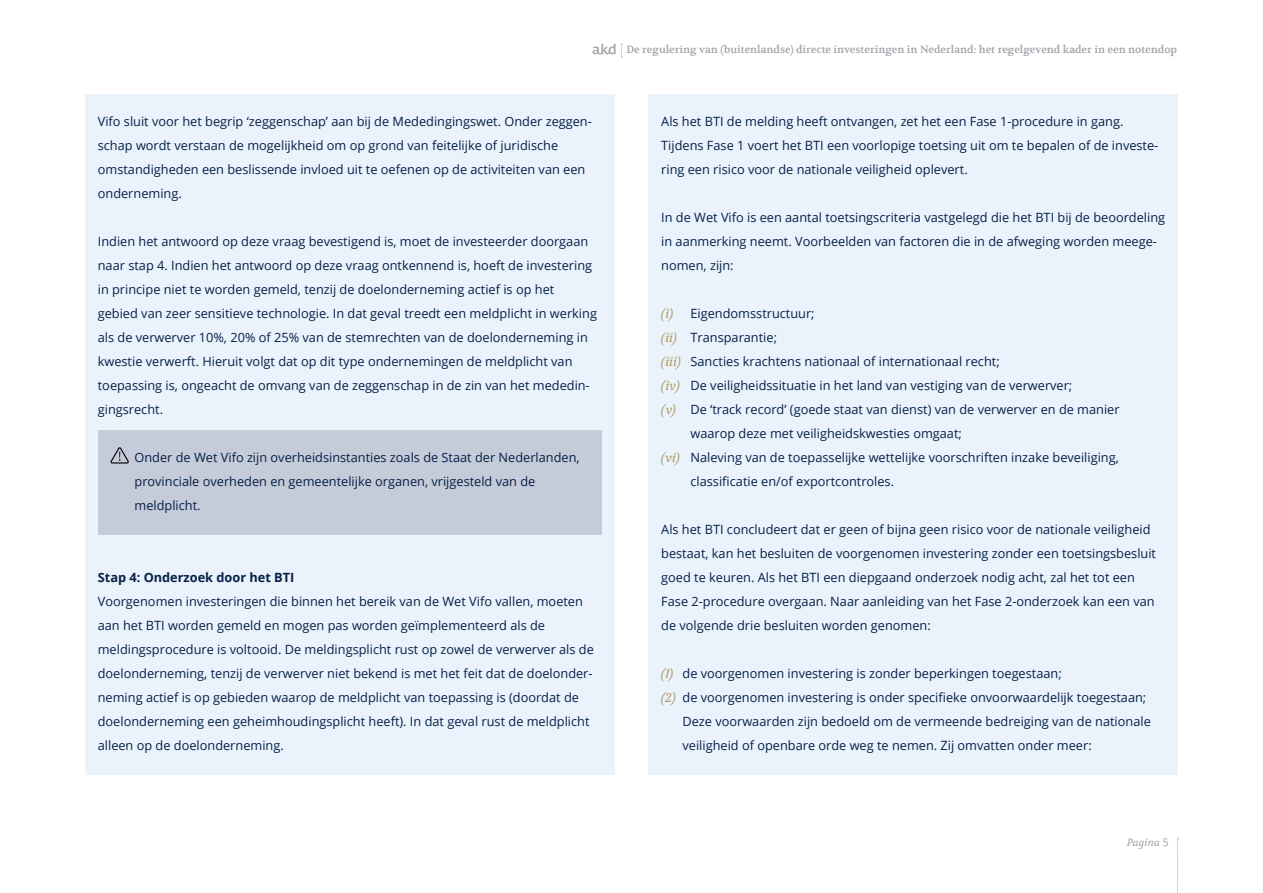
<style>
.page{position:relative;width:1263px;height:893px;background:#fff}
.page>*{position:absolute;margin:0;border:0;box-sizing:border-box;transform-origin:0 0}
.t1{font:12.75px/24px "Open Sans";color:#062047}
.t2{font:700 12.75px "Open Sans";color:#062047}
.t3{font:10.5px "Volkhov";color:#9ea2a8}
.t4{font:italic 10.5px "Volkhov";color:#9ea2a8}
.s1{font-family:"Volkhov";font-style:italic;color:#ae9a64}
.s2{font-family:"Open Sans";font-style:normal}
</style>
<div class="page">
<svg style="left:1177px;top:838px;width:1px;height:55px"></svg>
<svg style="left:592px;top:44px;width:30px;height:14px"></svg>
<div style="left:85px;top:94px;width:529px;height:680px;background:#eaf3fc"></div>
<div style="left:648px;top:94px;width:530px;height:680px;background:#eaf3fc"></div>
<div style="left:98px;top:430px;width:504px;height:104px;background:#c5cbd8"></div>
<svg style="left:110px;top:447px;width:19px;height:17px"></svg>
<p class="t1" style="left:98px;top:109px;width:495px">Vifo sluit voor het begrip ‘zeggenschap’ aan bij de Mededingingswet. Onder zeggen&shy;schap wordt verstaan de mogelijkheid om op grond van feitelijke of juridische omstandigheden een beslissende invloed uit te oefenen op de activiteiten van een onderneming.</p>
<p class="t1" style="left:98px;top:229px;width:501px">Indien het antwoord op deze vraag bevestigend is, moet de investeerder doorgaan naar stap 4. Indien het antwoord op deze vraag ontkennend is, hoeft de investering in principe niet te worden gemeld, tenzij de doelonderneming actief is op het gebied van zeer sensitieve technologie. In dat geval treedt een meldplicht in werking als de verwerver 10%, 20% of 25% van de stemrechten van de doelonderneming in kwestie verwerft. Hieruit volgt dat op dit type ondernemingen de meldplicht van toepassing is, ongeacht de omvang van de zeggenschap in de zin van het mededin&shy;gingsrecht.</p>
<p class="t1" style="left:135px;top:445px;width:447px">Onder de Wet Vifo zijn overheidsinstanties zoals de Staat der Nederlanden, provinciale overheden en gemeentelijke organen, vrijgesteld van de meldplicht.</p>
<p class="t2" style="left:98px;top:568px;width:198px">Stap 4: Onderzoek door het BTI</p>
<p class="t1" style="left:98px;top:589px;width:498px">Voorgenomen investeringen die binnen het bereik van de Wet Vifo vallen, moeten aan het BTI worden gemeld en mogen pas worden geïmplementeerd als de meldingsprocedure is voltooid. De meldingsplicht rust op zowel de verwerver als de doelonderneming, tenzij de verwerver niet bekend is met het feit dat de doelonder&shy;neming actief is op gebieden waarop de meldplicht van toepassing is (doordat de doelonderneming een geheimhoudingsplicht heeft). In dat geval rust de meldplicht alleen op de doelonderneming.</p>
<p class="t3" style="left:626px;top:43px;width:552px">De regulering van (buitenlandse) directe investeringen in Nederland: het regelgevend kader in een notendop</p>
<p class="t1" style="left:661px;top:109px;width:499px">Als het BTI de melding heeft ontvangen, zet het een Fase 1-procedure in gang.<br>Tijdens Fase 1 voert het BTI een voorlopige toetsing uit om te bepalen of de investe&shy;ring een risico voor de nationale veiligheid oplevert.</p>
<p class="t1" style="left:661px;top:205px;width:505px">In de Wet Vifo is een aantal toetsingscriteria vastgelegd die het BTI bij de beoordeling in aanmerking neemt. Voorbeelden van factoren die in de afweging worden meege&shy;nomen, zijn:</p>
<p class="t1" style="left:661px;top:301px;width:155px"><span class="s1">(i)</span> Eigendomsstructuur;</p>
<p class="t1" style="left:661px;top:325px;width:117px"><span class="s1">(ii)</span> Transparantie;</p>
<p class="t1" style="left:661px;top:349px;width:340px"><span class="s1">(iii)</span> Sancties krachtens nationaal of internationaal recht;</p>
<p class="t1" style="left:661px;top:373px;width:413px"><span class="s1">(iv)</span> De veiligheidssituatie in het land van vestiging van de verwerver;</p>
<p class="t1" style="left:661px;top:397px;width:460px"><span class="s1">(v)</span> De ‘track record’ (goede staat van dienst) van de verwerver en de manier</p>
<p class="t1" style="left:690px;top:421px;width:273px">waarop deze met veiligheidskwesties omgaat;</p>
<p class="t1" style="left:661px;top:445px;width:459px"><span class="s1">(vi)</span> Naleving van de toepasselijke wettelijke voorschriften inzake beveiliging,</p>
<p class="t1" style="left:690px;top:469px;width:205px">classificatie en/of exportcontroles.</p>
<p class="t1" style="left:661px;top:517px;width:496px">Als het BTI concludeert dat er geen of bijna geen risico voor de nationale veiligheid bestaat, kan het besluiten de voorgenomen investering zonder een toetsingsbesluit goed te keuren. Als het BTI een diepgaand onderzoek nodig acht, zal het tot een Fase 2-procedure overgaan. Naar aanleiding van het Fase 2-onderzoek kan een van de volgende drie besluiten worden genomen:</p>
<p class="t1" style="left:661px;top:661px;width:402px"><span class="s1">(1)</span> de voorgenomen investering is zonder beperkingen toegestaan;</p>
<p class="t1" style="left:661px;top:685px;width:487px"><span class="s1">(2)</span> de voorgenomen investering is onder specifieke onvoorwaardelijk toegestaan;</p>
<p class="t1" style="left:682px;top:709px;width:470px">Deze voorwaarden zijn bedoeld om de vermeende bedreiging van de nationale</p>
<p class="t1" style="left:682px;top:733px;width:411px">veiligheid of openbare orde weg te nemen. Zij omvatten onder meer:</p>
<p class="t4" style="left:1127px;top:836px;width:43px">Pagina <span class="s2">5</span></p>
</div>
